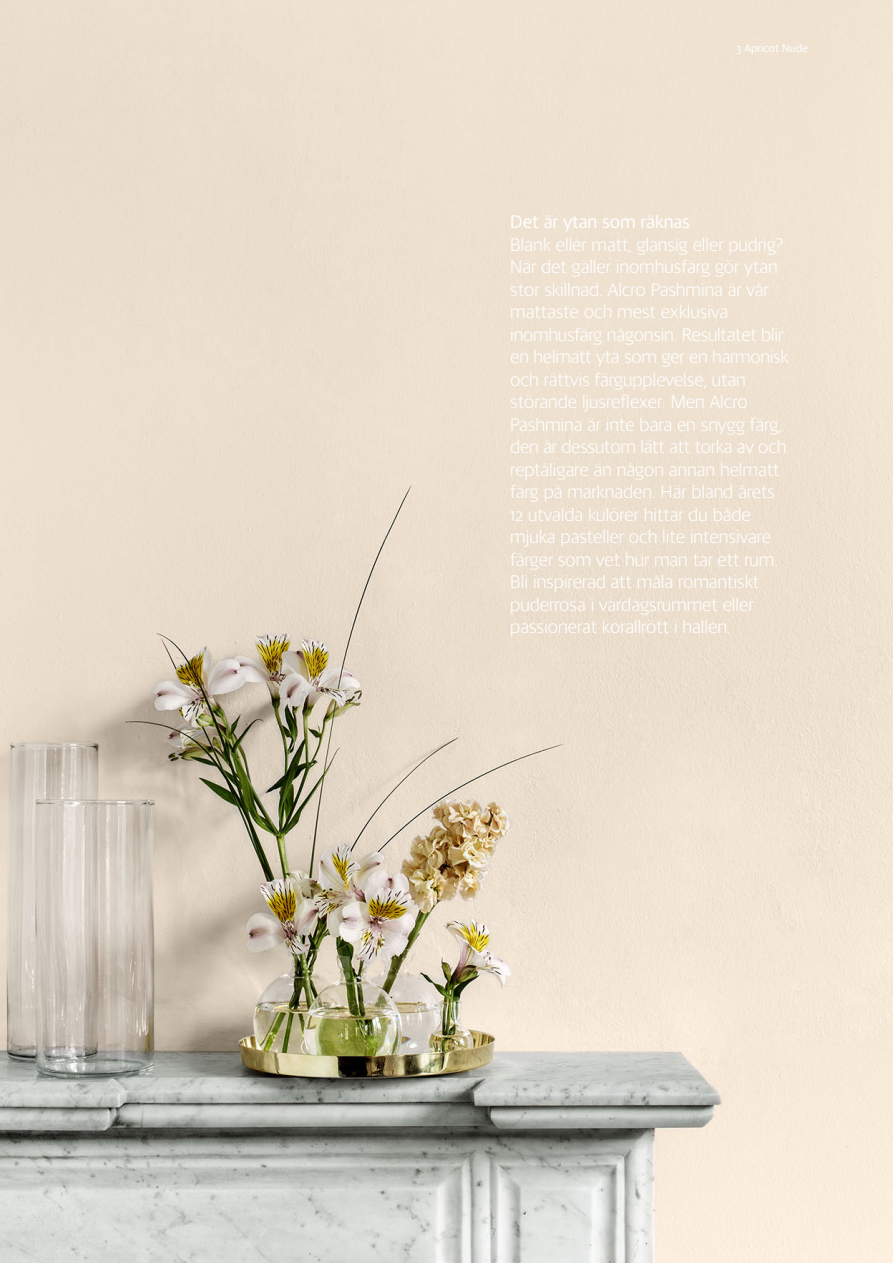
<style>
.page{position:relative;width:893px;height:1263px;background:#fff}
.page>*{position:absolute;margin:0;border:0;box-sizing:border-box;transform-origin:0 0}
.t1{font:300 19.5px/22.5px "Alcro Sans";color:#fff}
.t2{font:19.5px "Alcro Sans";color:#fff}
.t3{font:12px "Alcro Sans";color:#fff}
</style>
<div class="page">
<img style="left:0;top:0;width:893px;height:1263px">
<p class="t3" style="left:736px;top:42px;width:73px">3 Apricot Nude</p>
<p class="t2" style="left:510px;top:212px;width:181px">Det är ytan som räknas</p>
<p class="t1" style="left:510px;top:233px;width:274px">Blank eller matt, glansig eller pudrig?</p>
<p class="t1" style="left:510px;top:256px;width:269px">När det gäller inomhusfärg gör ytan</p>
<p class="t1" style="left:510px;top:278px;width:274px">stor skillnad. Alcro Pashmina är vår mattaste och mest exklusiva inomhusfärg någonsin. Resultatet blir</p>
<p class="t1" style="left:510px;top:346px;width:280px">en helmatt yta som ger en harmonisk och rättvis färgupplevelse, utan</p>
<p class="t1" style="left:510px;top:391px;width:239px">störande ljusreflexer. Men Alcro</p>
<p class="t1" style="left:510px;top:413px;width:273px">Pashmina är inte bara en snygg färg,</p>
<p class="t1" style="left:510px;top:436px;width:278px">den är dessutom lätt att torka av och reptåligare än någon annan helmatt</p>
<p class="t1" style="left:510px;top:481px;width:266px">färg på marknaden. Här bland årets</p>
<p class="t1" style="left:510px;top:503px;width:242px">12 utvalda kulörer hittar du både</p>
<p class="t1" style="left:510px;top:526px;width:262px">mjuka pasteller och lite intensivare</p>
<p class="t1" style="left:510px;top:548px;width:269px">färger som vet hur man tar ett rum.</p>
<p class="t1" style="left:510px;top:571px;width:250px">Bli inspirerad att måla romantiskt puderrosa i vardagsrummet eller passionerat korallrött i hallen.</p>
</div>
